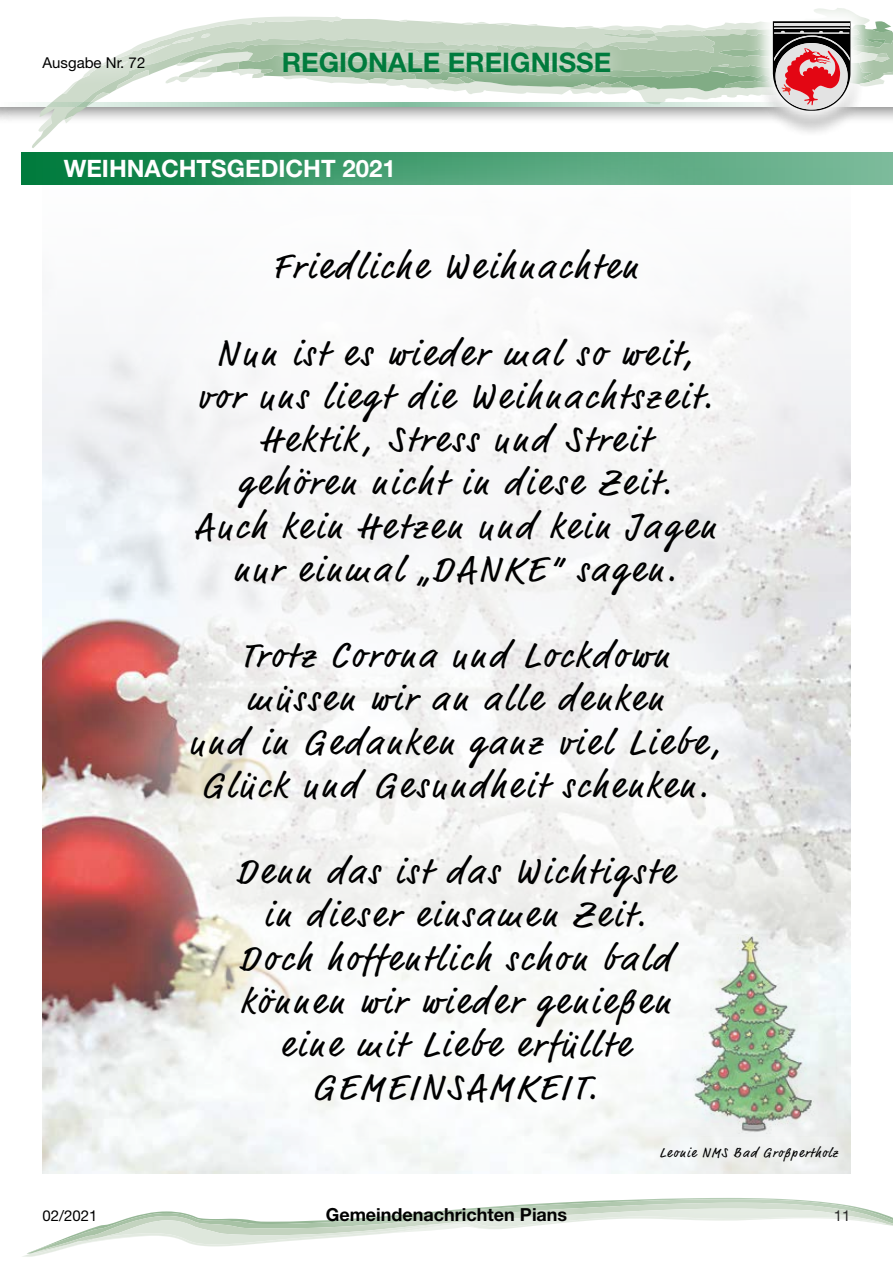
<style>
.page{position:relative;width:893px;height:1263px;background:#fff}
.page>*{position:absolute;margin:0;border:0;box-sizing:border-box;transform-origin:0 0}
.t1{font:36px/43.2px "Market OT";letter-spacing:.1em;color:#000;text-align:center}
.t2{font:700 27px "Helvetica Neue LT Std";color:#007b3d}
.t3{font:700 24px "Helvetica Neue LT Std";color:#fff}
.t4{font:700 18px "Helvetica Neue LT Std";color:#000}
.t5{font:15px "Helvetica Neue LT Std";color:#000}
.t6{font:13.5px "Market OT";letter-spacing:.1em;color:#000}
</style>
<div class="page">
<svg style="left:29px;top:93px;width:34px;height:55px"></svg>
<svg style="left:38px;top:117px;width:14px;height:15px"></svg>
<svg style="left:29px;top:102px;width:34px;height:4px"></svg>
<svg style="left:63px;top:8px;width:830px;height:115px"></svg>
<div style="left:264px;top:33px;width:366px;height:59px;background:#fff;opacity:.3"></div>
<img style="left:43px;top:354px;width:26px;height:819px">
<div style="left:21px;top:152px;width:872px;height:33px;background:#007b3d"></div>
<div style="left:69px;top:126px;width:824px;height:1137px;background:#fff;opacity:.6"></div>
<img style="left:669px;top:935px;width:167px;height:201px">
<p class="t5" style="left:43px;top:54px;width:104px">Ausgabe Nr. 72</p>
<p class="t2" style="left:282px;top:46px;width:331px">REGIONALE EREIGNISSE</p>
<p class="t3" style="left:64px;top:154px;width:334px">WEIHNACHTSGEDICHT 2021</p>
<p class="t1" style="left:273px;top:248px;width:366px">Friedliche Weihnachten</p>
<p class="t1" style="left:195px;top:334px;width:522px">Nun ist es wieder mal so weit, vor uns liegt die Weihnachtszeit.<br>Hektik, Stress und Streit<br>gehören nicht in diese Zeit.<br>Auch kein Hetzen und kein Jagen nur einmal „DANKE“ sagen.</p>
<p class="t1" style="left:189px;top:637px;width:533px">Trotz Corona und Lockdown müssen wir an alle denken<br>und in Gedanken ganz viel Liebe,<br>Glück und Gesundheit schenken.</p>
<p class="t1" style="left:236px;top:853px;width:439px">Denn das ist das Wichtigste in dieser einsamen Zeit.<br>Doch hoffentlich schon bald können wir wieder genießen eine mit Liebe erfüllte<br>GEMEINSAMKEIT.</p>
<p class="t6" style="left:659px;top:1144px;width:180px">Leonie NMS Bad Großpertholz</p>
<p class="t5" style="left:43px;top:1206px;width:57px">02/2021</p>
<p class="t4" style="left:326px;top:1203px;width:243px">Gemeindenachrichten Pians</p>
<p class="t5" style="left:834px;top:1206px;width:18px">11</p>
</div>
